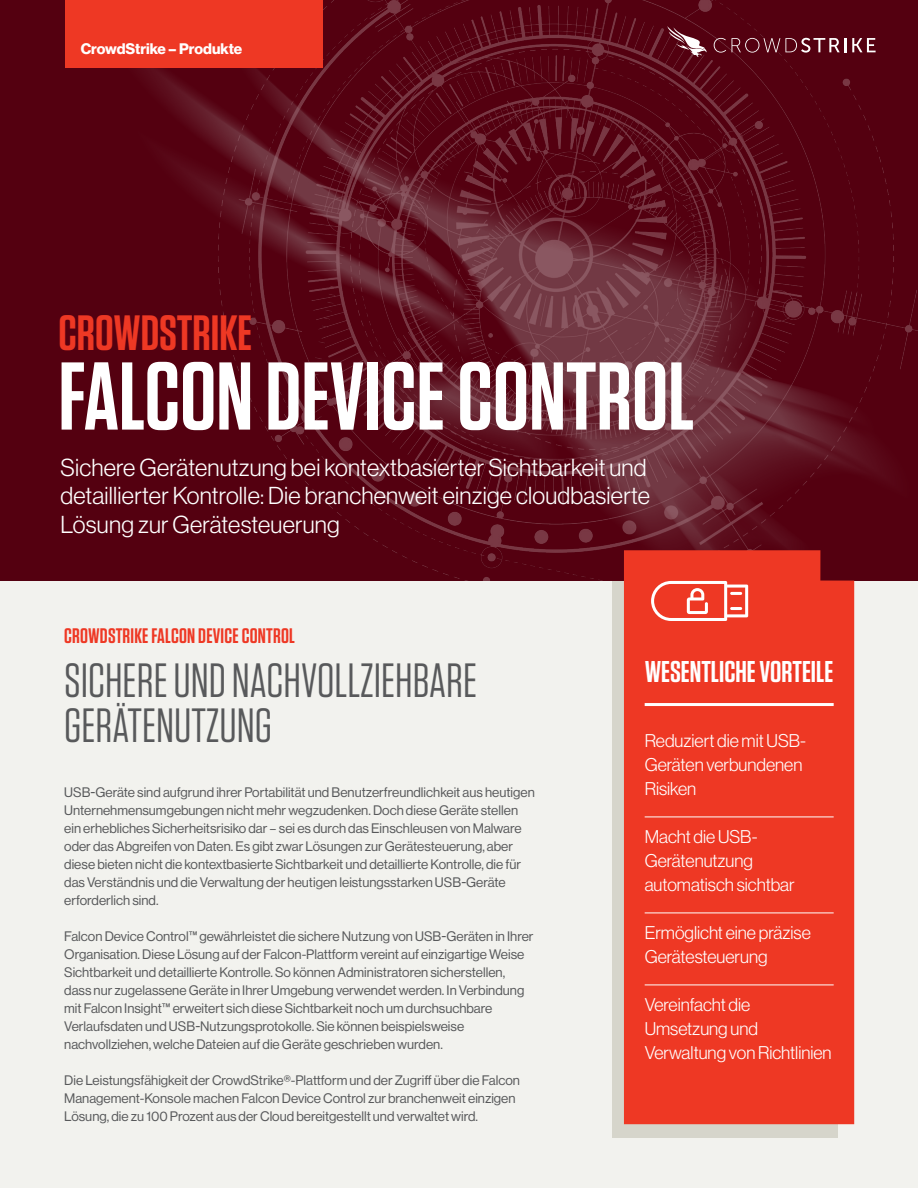
<style>
.page{position:relative;width:918px;height:1188px;background:#f2f2ee}
.page>*{position:absolute;margin:0;border:0;box-sizing:border-box;transform-origin:0 0}
.t1{font:600 96px "Tungsten";color:#fff}
.t2{font:600 49.5px "Tungsten";color:#ee3824}
.t3{font:48px/45px "Tungsten";color:#58595b}
.t4{font:600 30px "Tungsten";color:#fff}
.t5{font:300 24px/28.5px "Haas Grot Disp 45";letter-spacing:.01em;color:#fff}
.t6{font:600 21px "Tungsten";letter-spacing:.01em;color:#ee3824}
.t7{font:300 18px/24px "Haas Grot Disp 45";color:#fff}
.t8{font:700 15px "Haas Grot Disp 75";color:#fff}
.t9{font:13.5px/18px "Haas Grot Disp 55 Roman";color:#58595b}
</style>
<div class="page">
<div style="left:612px;top:580px;width:226px;height:557px;background:#d6d5cb"></div>
<div style="left:0;top:0;width:918px;height:580px;background:#540010"></div>
<img style="left:146px;top:0;width:772px;height:580px">
<svg style="left:667px;top:26px;width:40px;height:31px"></svg>
<svg style="left:714px;top:38px;width:12px;height:15px"></svg>
<svg style="left:732px;top:38px;width:114px;height:15px"></svg>
<svg style="left:852px;top:38px;width:24px;height:14px"></svg>
<div style="left:65px;top:0;width:258px;height:68px;background:#ee3824"></div>
<div style="left:624px;top:550px;width:230px;height:574px;background:#ee3824"></div>
<hr style="left:645px;top:703px;width:189px;height:3px;background:#fff">
<hr style="left:645px;top:817px;width:189px;height:1px;background:#fff">
<hr style="left:645px;top:913px;width:189px;height:1px;background:#fff">
<hr style="left:645px;top:985px;width:189px;height:1px;background:#fff">
<svg style="left:651px;top:581px;width:97px;height:40px;background:#f27163"></svg>
<p class="t8" style="left:81px;top:39px;width:163px">CrowdStrike – Produkte</p>
<h2 class="t2" style="left:58px;top:307px;width:195px">CROWDSTRIKE</h2>
<h1 class="t1" style="left:58px;top:346px;width:637px">FALCON DEVICE CONTROL</h1>
<h3 class="t5" style="left:60px;top:453px;width:591px">Sichere Gerätenutzung bei kontextbasierter Sichtbarkeit und detaillierter Kontrolle: Die branchenweit einzige cloudbasierte<br>Lösung zur Gerätesteuerung</h3>
<h3 class="t6" style="left:64px;top:625px;width:232px">CROWDSTRIKE FALCON DEVICE CONTROL</h3>
<h3 class="t3" style="left:64px;top:658px;width:414px">SICHERE UND NACHVOLLZIEHBARE<br>GERÄTENUTZUNG</h3>
<p class="t9" style="left:64px;top:783px;width:472px">USB-Geräte sind aufgrund ihrer Portabilität und Benutzerfreundlichkeit aus heutigen Unternehmensumgebungen nicht mehr wegzudenken. Doch diese Geräte stellen ein erhebliches Sicherheitsrisiko dar – sei es durch das Einschleusen von Malware oder das Abgreifen von Daten. Es gibt zwar Lösungen zur Gerätesteuerung, aber diese bieten nicht die kontextbasierte Sichtbarkeit und detaillierte Kontrolle, die für das Verständnis und die Verwaltung der heutigen leistungsstarken USB-Geräte erforderlich sind.</p>
<p class="t9" style="left:64px;top:927px;width:471px">Falcon Device Control™ gewährleistet die sichere Nutzung von USB-Geräten in Ihrer Organisation. Diese Lösung auf der Falcon-Plattform vereint auf einzigartige Weise Sichtbarkeit und detaillierte Kontrolle. So können Administratoren sicherstellen, dass nur zugelassene Geräte in Ihrer Umgebung verwendet werden. In Verbindung mit Falcon Insight™ erweitert sich diese Sichtbarkeit noch um durchsuchbare Verlaufsdaten und USB-Nutzungsprotokolle. Sie können beispielsweise nachvollziehen, welche Dateien auf die Geräte geschrieben wurden.</p>
<p class="t9" style="left:64px;top:1071px;width:457px">Die Leistungsfähigkeit der CrowdStrike®-Plattform und der Zugriff über die Falcon<br>Management-Konsole machen Falcon Device Control zur branchenweit einzigen<br>Lösung, die zu 100 Prozent aus der Cloud bereitgestellt und verwaltet wird.</p>
<h3 class="t4" style="left:645px;top:656px;width:190px">WESENTLICHE VORTEILE</h3>
<h3 class="t7" style="left:645px;top:729px;width:163px">Reduziert die mit USB-<br>Geräten verbundenen<br>Risiken</h3>
<h3 class="t7" style="left:645px;top:825px;width:152px">Macht die USB-<br>Gerätenutzung automatisch sichtbar</h3>
<h3 class="t7" style="left:645px;top:921px;width:168px">Ermöglicht eine präzise<br>Gerätesteuerung</h3>
<h3 class="t7" style="left:645px;top:993px;width:189px">Vereinfacht die<br>Umsetzung und<br>Verwaltung von Richtlinien</h3>
</div>
